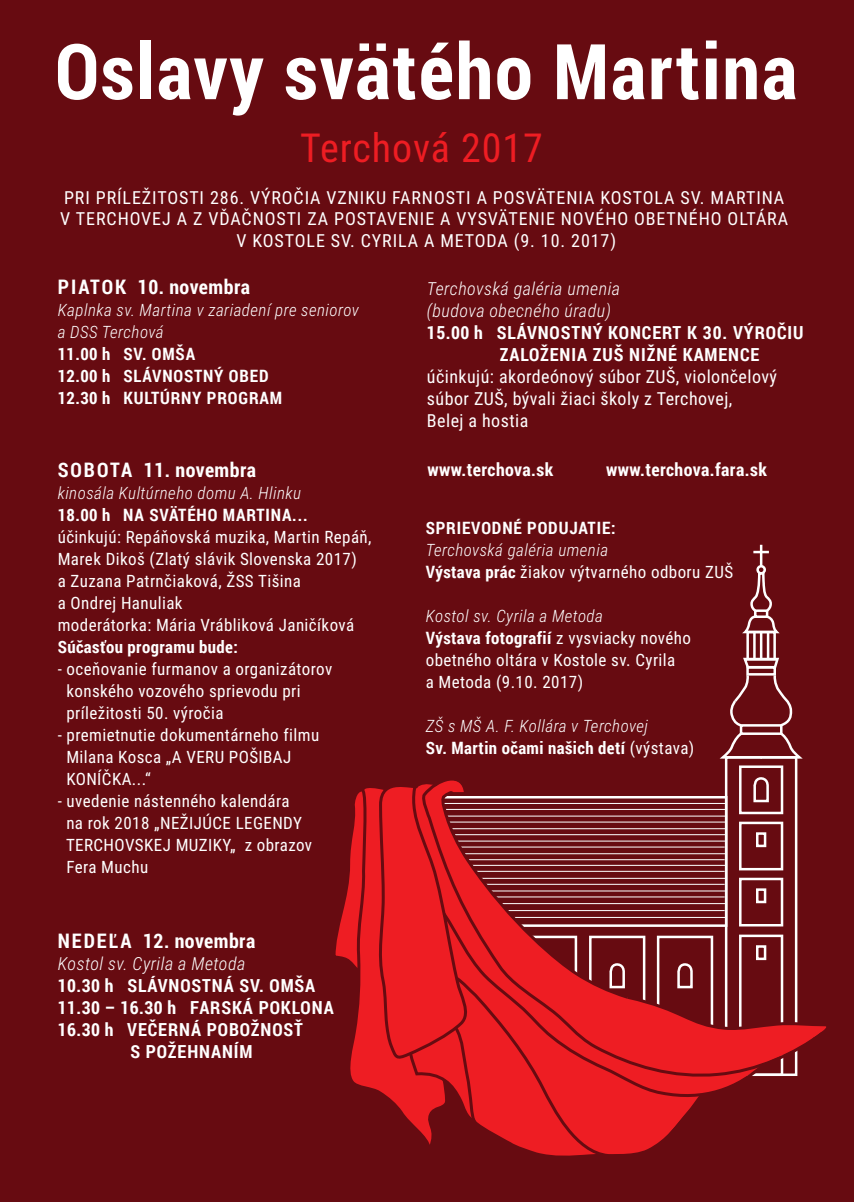
<style>
.page{position:relative;width:854px;height:1202px;background:#fff}
.page>*{position:absolute;margin:0;border:0;box-sizing:border-box;transform-origin:0 0}
.t1{font:700 77px "Roboto Condensed";letter-spacing:.025em;color:#fff}
.t2{font:40px "Roboto Condensed";letter-spacing:.025em;color:#ee1d23}
.t3{font:700 20px "Roboto Condensed";letter-spacing:.025em;color:#fff}
.t4{font:18px/21.6px "Roboto Condensed";letter-spacing:.05em;color:#fff;text-align:center}
.t5{font:700 18px/22px "Roboto Condensed";letter-spacing:.05em;color:#fff}
.t6{font:18px/22px "Roboto Condensed";letter-spacing:.025em;color:#fff}
.t7{font:italic 300 18px/22px "Roboto Condensed";letter-spacing:.025em;color:#fff}
.t8{font:700 18px "Roboto Condensed";letter-spacing:.025em;color:#fff}
.t9{font:17px/22px "Roboto Condensed";letter-spacing:.025em;color:#fff}
.t10{font:italic 300 17px/22px "Roboto Condensed";letter-spacing:.025em;color:#fff}
.t11{font:700 17px/22px "Roboto Condensed";letter-spacing:.05em;color:#fff}
.t12{font:700 17px "Roboto Condensed";letter-spacing:.025em;color:#fff}
.s1{font-weight:300;font-style:italic}
.s2{font-weight:700}
.s3{font-weight:700;font-style:normal}
.s4{font-weight:400;font-style:normal}
</style>
<div class="page">
<div style="left:0;top:0;width:853px;height:1202px;background:#670b11"></div>
<div style="left:746px;top:631px;width:29px;height:30px;border:2px solid #fff"></div>
<hr style="left:759px;top:632px;width:3px;height:27px;background:#fff">
<hr style="left:752px;top:632px;width:3px;height:27px;background:#fff">
<hr style="left:766px;top:632px;width:3px;height:27px;background:#fff">
<hr style="left:759px;top:545px;width:3px;height:22px;background:#fff">
<svg style="left:753px;top:551px;width:15px;height:2px"></svg>
<svg style="left:742px;top:564px;width:38px;height:70px"></svg>
<svg style="left:335px;top:656px;width:492px;height:500px"></svg>
<h1 class="t1" style="left:55px;top:18px;width:743px">Oslavy svätého Martina</h1>
<h2 class="t2" style="left:300px;top:119px;width:244px">Terchová 2017</h2>
<p class="t4" style="left:60px;top:186px;width:729px">PRI PRÍLEŽITOSTI 286. VÝROČIA VZNIKU FARNOSTI A POSVÄTENIA KOSTOLA SV. MARTINA<br>V TERCHOVEJ A Z VĎAČNOSTI ZA POSTAVENIE A VYSVÄTENIE NOVÉHO OBETNÉHO OLTÁRA<br>V KOSTOLE SV. CYRILA A METODA (9. 10. 2017)</p>
<p class="t3" style="left:58px;top:273px;width:194px">PIATOK 10. novembra</p>
<p class="t10" style="left:58px;top:299px;width:303px">Kaplnka sv. Martina v zariadení pre seniorov a DSS Terchová</p>
<p class="t11" style="left:58px;top:343px;width:226px">11.00 h SV. OMŠA<br>12.00 h SLÁVNOSTNÝ OBED<br>12.30 h KULTÚRNY PROGRAM</p>
<p class="t7" style="left:427px;top:277px;width:195px">Terchovská galéria umenia (budova obecného úradu)</p>
<p class="t5" style="left:499px;top:321px;width:305px;text-indent:-73px">15.00 h SLÁVNOSTNÝ KONCERT K 30. VÝROČIU<br>ZALOŽENIA ZUŠ NIŽNÉ KAMENCE</p>
<p class="t6" style="left:427px;top:365px;width:351px">účinkujú: akordeónový súbor ZUŠ, violončelový súbor ZUŠ, bývali žiaci školy z Terchovej,<br>Belej a hostia</p>
<p class="t3" style="left:58px;top:456px;width:200px">SOBOTA 11. novembra</p>
<p class="t10" style="left:58px;top:482px;width:245px">kinosála Kultúrneho domu A. Hlinku</p>
<p class="t11" style="left:58px;top:503px;width:251px">18.00 h NA SVÄTÉHO MARTINA...</p>
<p class="t9" style="left:58px;top:526px;width:315px">účinkujú: Repáňovská muzika, Martin Repáň, Marek Dikoš (Zlatý slávik Slovenska 2017)<br>a Zuzana Patrnčiaková, ŽSS Tišina<br>a Ondrej Hanuliak<br>moderátorka: Mária Vrábliková Janičíková</p>
<p class="t12" style="left:58px;top:635px;width:182px">Súčasťou programu bude:</p>
<p class="t9" style="left:66px;top:657px;width:267px;text-indent:-9px">- oceňovanie furmanov a organizátorov konského vozového sprievodu pri príležitosti 50. výročia</p>
<p class="t9" style="left:66px;top:723px;width:254px;text-indent:-9px">- premietnutie dokumentárneho filmu<br>Milana Kosca „A VERU POŠIBAJ<br>KONÍČKA...“</p>
<p class="t9" style="left:66px;top:789px;width:248px;text-indent:-8px">- uvedenie nástenného kalendára<br>na rok 2018 „NEŽIJÚCE LEGENDY<br>TERCHOVSKEJ MUZIKY„ z obrazov<br>Fera Muchu</p>
<p class="t3" style="left:58px;top:926px;width:199px">NEDEĽA 12. novembra</p>
<p class="t7" style="left:58px;top:951px;width:189px">Kostol sv. Cyrila a Metoda</p>
<p class="t5" style="left:58px;top:973px;width:259px">10.30 h SLÁVNOSTNÁ SV. OMŠA</p>
<p class="t5" style="left:58px;top:995px;width:277px">11.30 – 16.30 h FARSKÁ POKLONA</p>
<p class="t5" style="left:58px;top:1017px;width:247px">16.30 h VEČERNÁ POBOŽNOSŤ</p>
<p class="t5" style="left:130px;top:1039px;width:123px">S POŽEHNANÍM</p>
<p class="t8" style="left:427px;top:457px;width:127px">www.terchova.sk</p>
<p class="t8" style="left:606px;top:457px;width:162px">www.terchova.fara.sk</p>
<p class="t11" style="left:425px;top:516px;width:191px">SPRIEVODNÉ PODUJATIE:</p>
<p class="t9" style="left:425px;top:538px;width:309px"><span class="s1">Terchovská galéria umenia<br></span><span class="s2">Výstava prác</span> žiakov výtvarného odboru ZUŠ</p>
<p class="t9" style="left:425px;top:604px;width:266px"><span class="s1">Kostol sv. Cyrila a Metoda<br></span><span class="s2">Výstava fotografií</span> z vysviacky nového obetného oltára v Kostole sv. Cyrila<br>a Metoda (9.10. 2017)</p>
<p class="t10" style="left:425px;top:714px;width:270px">ZŠ s MŠ A. F. Kollára v Terchovej<br><span class="s3">Sv. Martin očami našich detí</span> <span class="s4">(výstava)</span></p>
</div>
